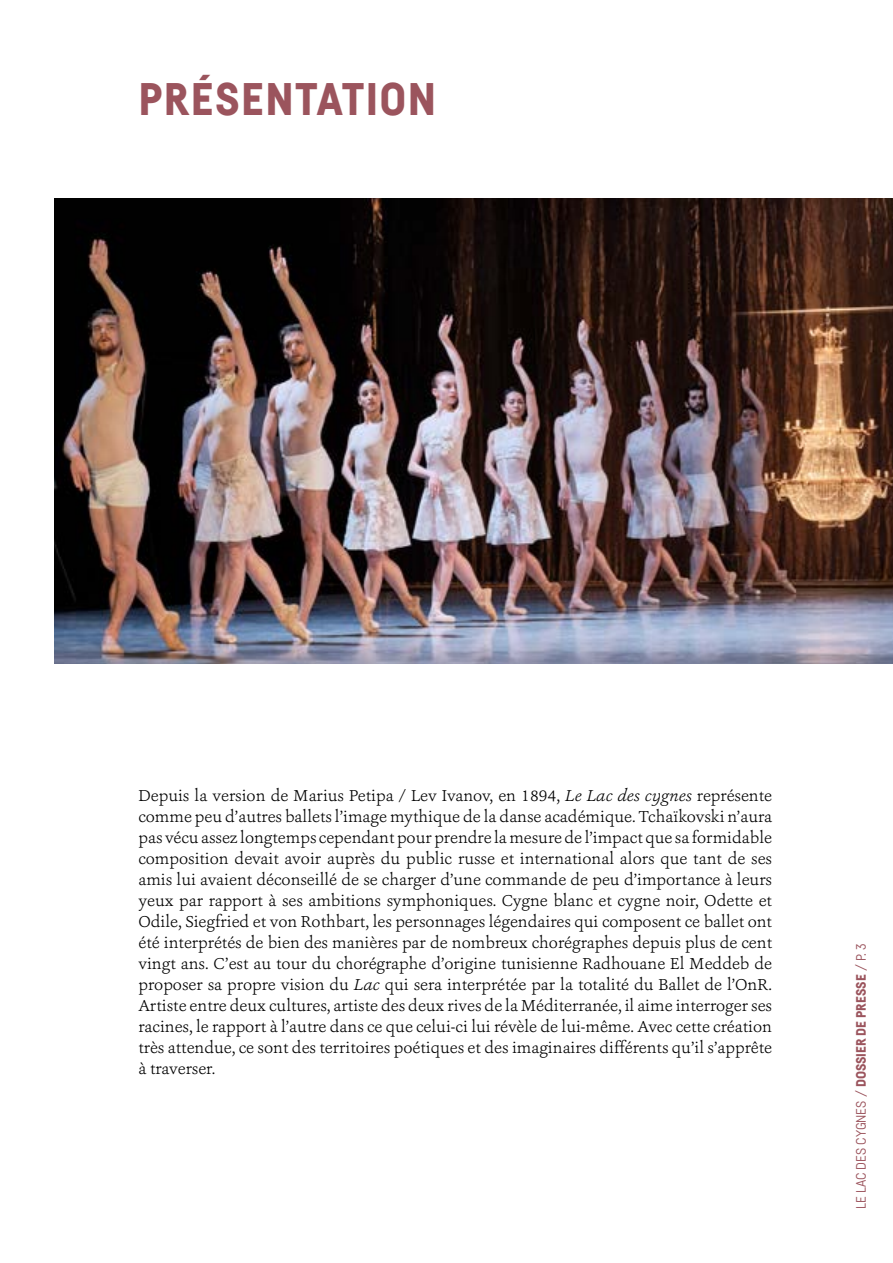
<style>
.page{position:relative;width:893px;height:1263px;background:#fff}
.page>*{position:absolute;margin:0;border:0;box-sizing:border-box;transform-origin:0 0}
.t1{font:900 45px "Fabrikat";letter-spacing:.03em;color:#9b545d}
.t2{font:300 16.5px/21px "Ashbury";color:#000;text-align:justify}
.t3{font:13.5px "Fabrikat";color:#9b545d}
.s1{font-style:italic}
.s2{font-weight:900}
</style>
<div class="page">
<img style="left:54px;top:199px;width:839px;height:464px">
<h1 class="t1" style="left:138px;top:72px;width:299px">PRÉSENTATION</h1>
<p class="t2" style="left:138px;top:785px;width:635px">Depuis la version de Marius Petipa / Lev Ivanov, en 1894, <span class="s1">Le Lac des cygnes</span> représente comme peu d’autres ballets l’image mythique de la danse académique. Tchaïkovski n’aura pas vécu assez longtemps cependant pour prendre la mesure de l’impact que sa formidable composition devait avoir auprès du public russe et international alors que tant de ses amis lui avaient déconseillé de se charger d’une commande de peu d’importance à leurs yeux par rapport à ses ambitions symphoniques. Cygne blanc et cygne noir, Odette et Odile, Siegfried et von Rothbart, les personnages légendaires qui composent ce ballet ont été interprétés de bien des manières par de nombreux chorégraphes depuis plus de cent vingt ans. C’est au tour du chorégraphe d’origine tunisienne Radhouane El Meddeb de proposer sa propre vision du <span class="s1">Lac</span> qui sera interprétée par la totalité du Ballet de l’OnR.<br>Artiste entre deux cultures, artiste des deux rives de la Méditerranée, il aime interroger ses racines, le rapport à l’autre dans ce que celui-ci lui révèle de lui-même. Avec cette création très attendue, ce sont des territoires poétiques et des imaginaires différents qu’il s’apprête à traverser.</p>
<p class="t3" style="left:853px;top:1209px;width:267px;rotate:-90deg">LE LAC DES CYGNES / <span class="s2">DOSSIER DE PRESSE</span> / P. 3</p>
</div>
